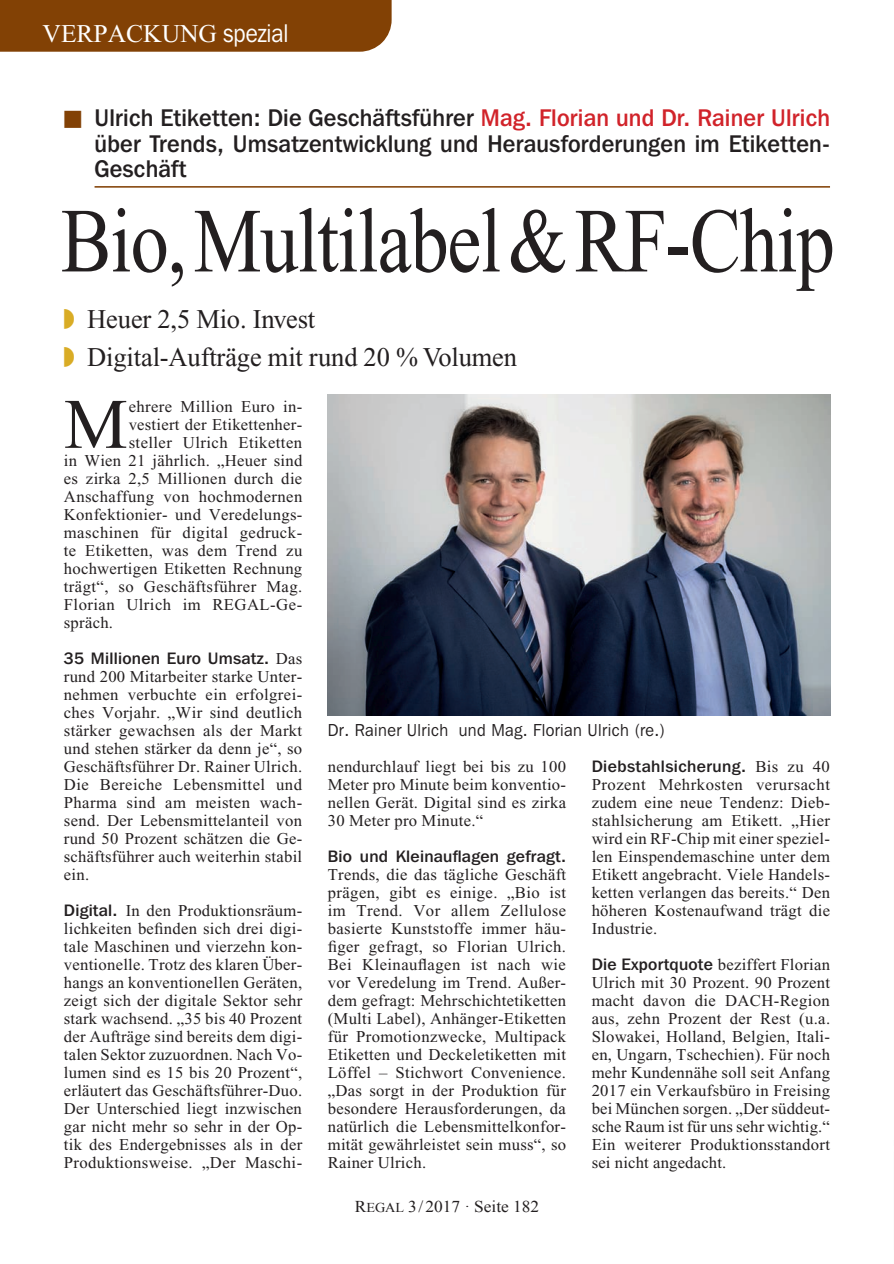
<style>
.page{position:relative;width:894px;height:1264px;background:#fff}
.page>*{position:absolute;margin:0;border:0;box-sizing:border-box;transform-origin:0 0}
.t1{font:91.5px "Times New Roman";letter-spacing:-.015em;color:#231f20;scale:.83 1}
.Fliesstext_Initial{font:70.95px "Times New Roman";color:#231f20}
.t2{font:27px "Times New Roman";letter-spacing:-.005em;color:#231f20}
.t3{font:25.5px "Times New Roman";color:#fff}
.t4{font:500 24px/25.5px "Franklin Gothic IT Cby BT";letter-spacing:.01em;color:#231f20;text-align:justify;scale:.95 1}
.BU_gross{font:17.25px "Franklin Gothic IT Cby BT";letter-spacing:.025em;color:#231f20;scale:.95 1}
.Fliesstext{font:16.5px/18px "Times New Roman";letter-spacing:.015em;color:#231f20;text-align:justify}
.Fliesstext_Initial-2{font:16.5px "Times New Roman";letter-spacing:.02em;color:#231f20}
.t5{font:16.5px "Times New Roman";color:#231f20;scale:1.05 1}
.s1{font-family:"Franklin Gothic IT Cby BT"}
.s2{color:#824105}
.s3{color:#d1232a}
.s4{font-family:"Franklin Gothic IT Cby BT";font-weight:500}
.s5{font-size:13.5px}
</style>
<div class="page">
<hr style="left:94px;top:186px;width:735px;height:2px;background:#824105">
<img style="left:327px;top:395px;width:502px;height:321px">
<div style="left:0;top:0;width:391px;height:52px;background:#824105"></div>
<p class="t3" style="left:43px;top:20px;width:247px">VERPACKUNG <span class="s1">spezial</span></p>
<p class="t4" style="left:94px;top:105px;width:775px;text-indent:-31px"><span class="s2">■</span> Ulrich Etiketten: Die Geschäftsführer <span class="s3">Mag. Florian und Dr. Rainer Ulrich </span>über Trends, Umsatzentwicklung und Herausforderungen im Etiketten-Geschäft</p>
<p class="t1" style="left:61px;top:191px;width:933px">Bio, Multilabel &amp; RF-Chip</p>
<p class="t2" style="left:87px;top:304px;width:229px">Heuer 2,5 Mio. Invest</p>
<p class="t2" style="left:87px;top:342px;width:431px">Digital-Aufträge mit rund 20 % Volumen</p>
<p class="Fliesstext_Initial" style="left:64px;top:385px;width:65px">M</p>
<p class="Fliesstext_Initial-2" style="left:129px;top:397px;width:175px">ehrere Million Euro in-</p>
<p class="Fliesstext_Initial-2" style="left:129px;top:415px;width:175px">vestiert der Etikettenher-</p>
<p class="Fliesstext_Initial-2" style="left:129px;top:433px;width:175px">steller Ulrich Etiketten</p>
<p class="Fliesstext_Initial-2" style="left:64px;top:451px;width:240px">in Wien 21 jährlich. „Heuer sind</p>
<p class="Fliesstext_Initial-2" style="left:64px;top:469px;width:240px">es zirka 2,5 Millionen durch die</p>
<p class="Fliesstext_Initial-2" style="left:64px;top:487px;width:240px">Anschaffung von hochmodernen</p>
<p class="Fliesstext_Initial-2" style="left:64px;top:505px;width:240px">Konfektionier- und Veredelungs-</p>
<p class="Fliesstext_Initial-2" style="left:64px;top:523px;width:240px">maschinen für digital gedruck-</p>
<p class="Fliesstext_Initial-2" style="left:64px;top:541px;width:240px">te Etiketten, was dem Trend zu</p>
<p class="Fliesstext_Initial-2" style="left:64px;top:559px;width:240px">hochwertigen Etiketten Rechnung</p>
<p class="Fliesstext_Initial-2" style="left:64px;top:577px;width:240px">trägt“, so Geschäftsführer Mag.</p>
<p class="Fliesstext_Initial-2" style="left:64px;top:595px;width:240px">Florian Ulrich im REGAL-Ge-</p>
<p class="Fliesstext_Initial-2" style="left:64px;top:613px;width:51px">spräch.</p>
<p class="Fliesstext" style="left:64px;top:649px;width:240px"><span class="s4">35 Millionen Euro Umsatz.</span> Das rund 200 Mitarbeiter starke Unter&shy;nehmen verbuchte ein erfolgrei&shy;ches Vorjahr. „Wir sind deutlich stärker gewachsen als der Markt und stehen stärker da denn je“, so Geschäftsführer Dr. Rainer Ulrich.<br>Die Bereiche Lebensmittel und Pharma sind am meisten wach&shy;send. Der Lebensmittelanteil von rund 50 Prozent schätzen die Ge&shy;schäftsführer auch weiterhin stabil ein.</p>
<p class="Fliesstext" style="left:64px;top:901px;width:240px"><span class="s4">Digital.</span> In den Produktionsräum&shy;lichkeiten befinden sich drei digi&shy;tale Maschinen und vierzehn kon&shy;ventionelle. Trotz des klaren Über&shy;hangs an konventionellen Geräten, zeigt sich der digitale Sektor sehr stark wachsend. „35 bis 40 Prozent der Aufträge sind bereits dem digi&shy;talen Sektor zuzuordnen. Nach Vo&shy;lumen sind es 15 bis 20 Prozent“, erläutert das Geschäftsführer-Duo.<br>Der Unterschied liegt inzwischen gar nicht mehr so sehr in der Op&shy;tik des Endergebnisses als in der Produktionsweise. „Der Maschi-</p>
<p class="BU_gross" style="left:327px;top:719px;width:356px">Dr. Rainer Ulrich und Mag. Florian Ulrich (re.)</p>
<p class="Fliesstext" style="left:327px;top:757px;width:240px">nendurchlauf liegt bei bis zu 100<br>Meter pro Minute beim konventio&shy;nellen Gerät. Digital sind es zirka 30 Meter pro Minute.“</p>
<p class="Fliesstext" style="left:327px;top:847px;width:240px"><span class="s4">Bio und Kleinauflagen gefragt.<br></span>Trends, die das tägliche Geschäft prägen, gibt es einige. „Bio ist im Trend. Vor allem Zellulose basierte Kunststoffe immer häu&shy;figer gefragt, so Florian Ulrich.<br>Bei Kleinauflagen ist nach wie vor Veredelung im Trend. Außer&shy;dem gefragt: Mehrschichtetiketten (Multi Label), Anhänger-Etiketten für Promotionzwecke, Multipack Etiketten und Deckeletiketten mit Löffel – Stichwort Convenience. „Das sorgt in der Produktion für besondere Herausforderungen, da natürlich die Lebensmittelkonfor&shy;mität gewährleistet sein muss“, so Rainer Ulrich.</p>
<p class="t5" style="left:354px;top:1195px;width:177px">R<span class="s5">EGAL</span> 3/ 2017 · Seite 182</p>
<p class="Fliesstext" style="left:591px;top:757px;width:240px"><span class="s4">Diebstahlsicherung.</span> Bis zu 40<br>Prozent Mehrkosten verursacht zudem eine neue Tendenz: Dieb&shy;stahlsicherung am Etikett. „Hier wird ein RF-Chip mit einer speziel&shy;len Einspendemaschine unter dem Etikett angebracht. Viele Handels&shy;ketten verlangen das bereits.“ Den höheren Kostenaufwand trägt die Industrie.</p>
<p class="Fliesstext" style="left:591px;top:955px;width:240px"><span class="s4">Die Exportquote</span> beziffert Florian Ulrich mit 30 Prozent. 90 Prozent macht davon die DACH-Region aus, zehn Prozent der Rest (u.a.<br>Slowakei, Holland, Belgien, Itali&shy;en, Ungarn, Tschechien). Für noch mehr Kundennähe soll seit Anfang 2017 ein Verkaufsbüro in Freising bei München sorgen. „Der süddeut&shy;sche Raum ist für uns sehr wichtig.“ Ein weiterer Produktionsstandort sei nicht angedacht.</p>
</div>
